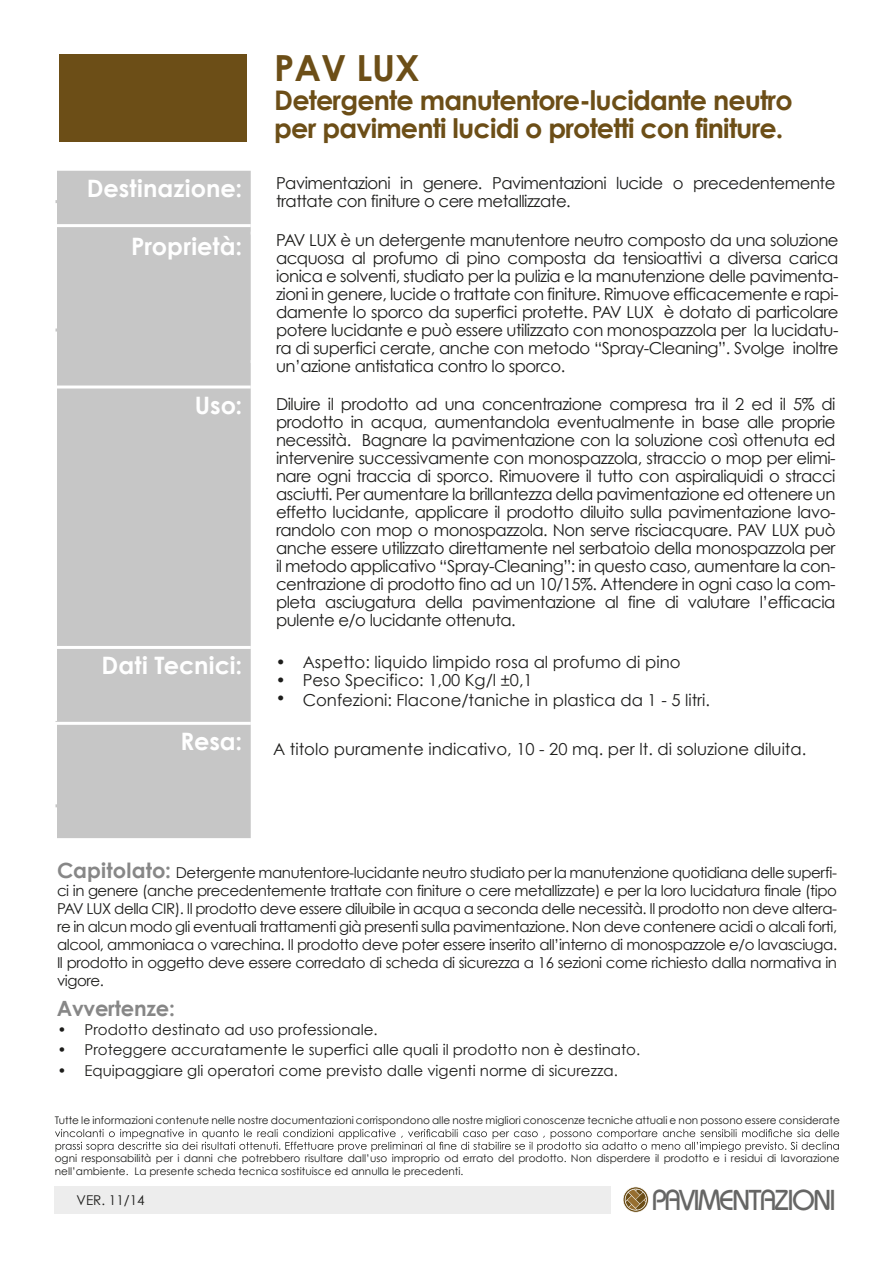
<style>
.page{position:relative;width:893px;height:1263px;background:#fff}
.page>*{position:absolute;margin:0;border:0;box-sizing:border-box;transform-origin:0 0}
.t1{font:700 36px "Century Gothic";color:#6c4e17}
.t2{font:500 28.65px "Bauhaus LT";letter-spacing:-.045em;color:#666665}
.t3{font:700 27px/28.5px "Century Gothic";letter-spacing:-.03em;color:#6c4e17}
.t4{font:700 24px "Century Gothic";color:#fff}
.t5{font:700 21px "Century Gothic";letter-spacing:-.01em;color:#878787}
.t6{font:16.5px/18px "Century Gothic";letter-spacing:-.03em;color:#1d1d1b;text-align:justify}
.t7{font:16.5px "Century Gothic";color:#1d1d1b}
.t8{font:15px/18px "Century Gothic";color:#1d1d1b;text-align:justify}
.t9{font:13.5px "Century Gothic";color:#1d1d1b}
.t10{font:10.5px/12.6px "Century Gothic";color:#1d1d1b}
.s1{font-weight:700;font-size:21px;color:#878787}
</style>
<div class="page">
<svg style="left:623px;top:1187px;width:26px;height:25px"></svg>
<div style="left:54px;top:1186px;width:556px;height:28px;background:#ededed"></div>
<svg style="left:55px;top:1129px;width:784px;height:23px"></svg>
<div style="left:56px;top:171px;width:195px;height:667px;background:#c6c6c6"></div>
<hr style="left:54px;top:141px;width:3px;height:59px;background:#fff">
<hr style="left:54px;top:203px;width:3px;height:125px;background:#fff">
<hr style="left:54px;top:331px;width:3px;height:390px;background:#fff">
<hr style="left:54px;top:724px;width:3px;height:80px;background:#fff">
<hr style="left:54px;top:807px;width:3px;height:32px;background:#fff">
<hr style="left:54px;top:224px;width:197px;height:3px;background:#fff">
<hr style="left:54px;top:385px;width:197px;height:3px;background:#fff">
<hr style="left:54px;top:646px;width:197px;height:3px;background:#fff">
<hr style="left:54px;top:722px;width:197px;height:3px;background:#fff">
<div style="left:59px;top:54px;width:188px;height:88px;background:#6c4e17"></div>
<h3 class="t4" style="left:87px;top:173px;width:157px">Destinazione:</h3>
<h3 class="t4" style="left:131px;top:231px;width:113px">Proprietà:</h3>
<h3 class="t4" style="left:195px;top:390px;width:49px">Uso:</h3>
<h1 class="t1" style="left:274px;top:45px;width:147px">PAV LUX</h1>
<h3 class="t3" style="left:274px;top:85px;width:520px">Detergente manutentore-lucidante neutro per pavimenti lucidi o protetti con finiture.</h3>
<p class="t6" style="left:276px;top:174px;width:561px">Pavimentazioni in genere. Pavimentazioni lucide o precedentemente trattate con finiture o cere metallizzate.</p>
<p class="t6" style="left:276px;top:231px;width:564px">PAV LUX è un detergente manutentore neutro composto da una soluzione acquosa al profumo di pino composta da tensioattivi a diversa carica ionica e solventi, studiato per la pulizia e la manutenzione delle pavimenta&shy;zioni in genere, lucide o trattate con finiture. Rimuove efficacemente e rapi&shy;damente lo sporco da superfici protette. PAV LUX è dotato di particolare potere lucidante e può essere utilizzato con monospazzola per la lucidatu&shy;ra di superfici cerate, anche con metodo “Spray-Cleaning”. Svolge inoltre un’azione antistatica contro lo sporco.</p>
<p class="t6" style="left:276px;top:394px;width:561px">Diluire il prodotto ad una concentrazione compresa tra il 2 ed il 5% di prodotto in acqua, aumentandola eventualmente in base alle proprie necessità. Bagnare la pavimentazione con la soluzione così ottenuta ed intervenire successivamente con monospazzola, straccio o mop per elimi&shy;nare ogni traccia di sporco. Rimuovere il tutto con aspiraliquidi o stracci asciutti. Per aumentare la brillantezza della pavimentazione ed ottenere un effetto lucidante, applicare il prodotto diluito sulla pavimentazione lavo&shy;randolo con mop o monospazzola. Non serve risciacquare. PAV LUX può anche essere utilizzato direttamente nel serbatoio della monospazzola per il metodo applicativo “Spray-Cleaning”: in questo caso, aumentare la con&shy;centrazione di prodotto fino ad un 10/15%. Attendere in ogni caso la com&shy;pleta asciugatura della pavimentazione al fine di valutare l’efficacia pulente e/o lucidante ottenuta.</p>
<h3 class="t4" style="left:101px;top:650px;width:142px">Dati Tecnici:</h3>
<p class="t7" style="left:276px;top:652px;width:406px">• Aspetto: liquido limpido rosa al profumo di pino</p>
<p class="t7" style="left:276px;top:670px;width:258px">• Peso Specifico: 1,00 Kg/l ±0,1</p>
<p class="t7" style="left:276px;top:690px;width:436px">• Confezioni: Flacone/taniche in plastica da 1 - 5 litri.</p>
<h3 class="t4" style="left:180px;top:726px;width:63px">Resa:</h3>
<p class="t7" style="left:273px;top:738px;width:535px">A titolo puramente indicativo, 10 - 20 mq. per lt. di soluzione diluita.</p>
<p class="t8" style="left:57px;top:863px;width:782px"><span class="s1">Capitolato:</span> Detergente manutentore-lucidante neutro studiato per la manutenzione quotidiana delle superfi&shy;ci in genere (anche precedentemente trattate con finiture o cere metallizzate) e per la loro lucidatura finale (tipo PAV LUX della CIR). Il prodotto deve essere diluibile in acqua a seconda delle necessità. Il prodotto non deve altera&shy;re in alcun modo gli eventuali trattamenti già presenti sulla pavimentazione. Non deve contenere acidi o alcali forti, alcool, ammoniaca o varechina. Il prodotto deve poter essere inserito all’interno di monospazzole e/o lavasciuga.<br>Il prodotto in oggetto deve essere corredato di scheda di sicurezza a 16 sezioni come richiesto dalla normativa in vigore.</p>
<p class="t5" style="left:57px;top:995px;width:120px">Avvertenze:</p>
<p class="t8" style="left:58px;top:1020px;width:322px">• Prodotto destinato ad uso professionale.</p>
<p class="t8" style="left:58px;top:1040px;width:584px">• Proteggere accuratamente le superfici alle quali il prodotto non è destinato.</p>
<p class="t8" style="left:58px;top:1061px;width:562px">• Equipaggiare gli operatori come previsto dalle vigenti norme di sicurezza.</p>
<p class="t10" style="left:55px;top:1114px;width:787px">Tutte le informazioni contenute nelle nostre documentazioni corrispondono alle nostre migliori conoscenze tecniche attuali e non possono essere considerate</p>
<p class="t10" style="left:55px;top:1152px;width:786px">ogni responsabilità per i danni che potrebbero risultare dall’uso improprio od errato del prodotto. Non disperdere il prodotto e i residui di lavorazione nell’ambiente. La presente scheda tecnica sostituisce ed annulla le precedenti.</p>
<p class="t9" style="left:77px;top:1192px;width:70px">VER. 11/14</p>
<h2 class="t2" style="left:652px;top:1183px;width:185px">PAVIMENTAZIONI</h2>
</div>
